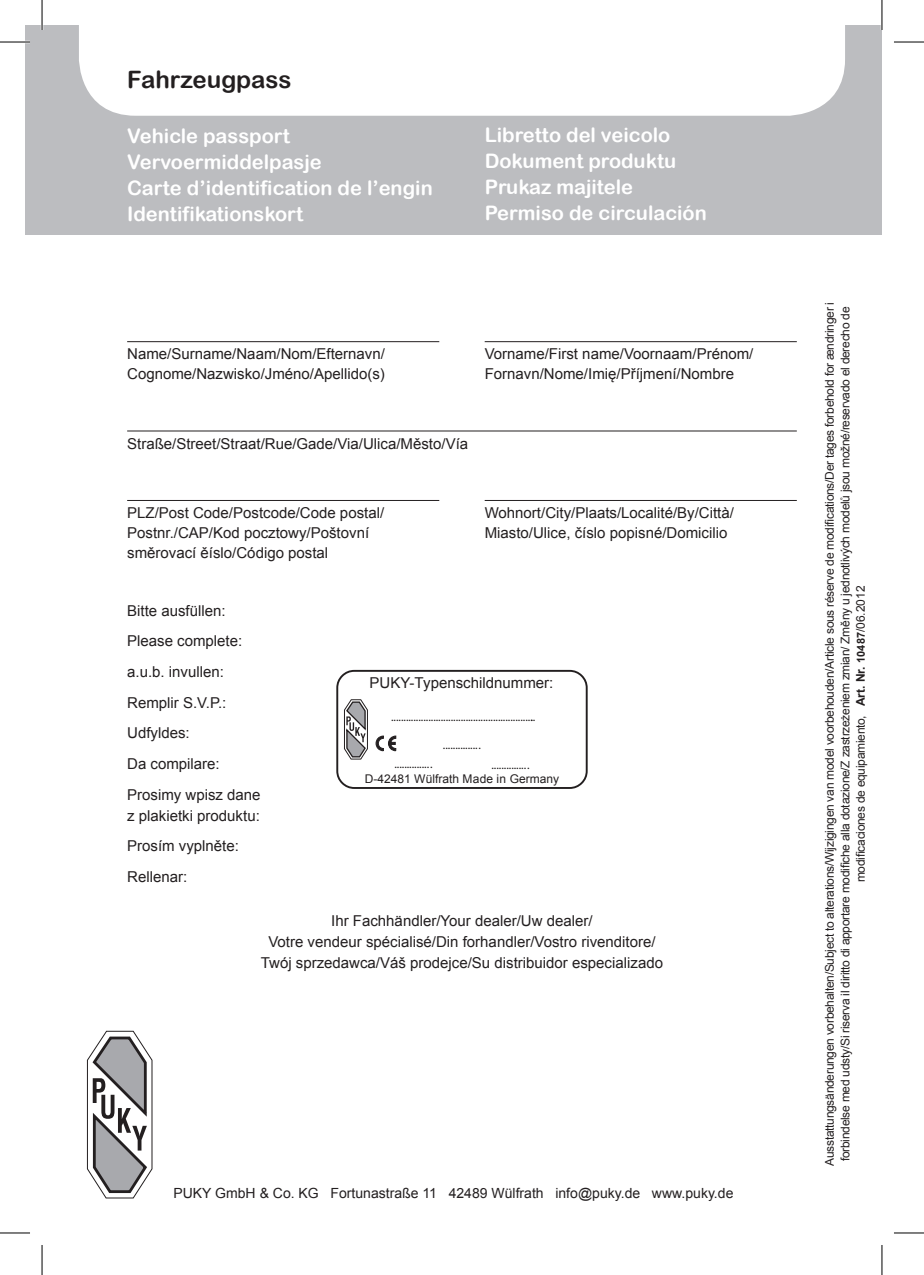
<style>
.page{position:relative;width:924px;height:1275px;background:#fff}
.page>*{position:absolute;margin:0;border:0;box-sizing:border-box;transform-origin:0 0}
.t1{font:24px "Arial Rounded MT Bold";color:#231f20}
.t2{font:20px/26px "Arial Rounded MT Bold";color:#fff}
.t3{font:15px/30.6px "Arial";color:#231f20}
.t4{font:14px "Arial";color:#231f20}
.t5{font:12px/15.4px "Arial";letter-spacing:-.02em;color:#231f20;text-align:center}
.t6{font:12px "Myriad Pro";color:#231f20}
.t7{font:12px "Arial";color:#231f20}
.s1{font-weight:700}
.s2{font-weight:700;font-size:11px}
</style>
<div class="page">
<div style="left:25px;top:25px;width:856px;height:210px;background:#bcbdc0"></div>
<div style="left:79px;top:25px;width:765px;height:91px;background:#fff"></div>
<hr style="left:127px;top:341px;width:312px;height:1px;background:#231f20">
<hr style="left:484px;top:341px;width:312px;height:1px;background:#231f20">
<hr style="left:127px;top:500px;width:312px;height:1px;background:#231f20">
<hr style="left:484px;top:500px;width:312px;height:1px;background:#231f20">
<hr style="left:127px;top:430px;width:669px;height:1px;background:#231f20">
<svg style="left:87px;top:1030px;width:66px;height:168px"></svg>
<svg style="left:336px;top:669px;width:252px;height:120px"></svg>
<hr style="left:0;top:41px;width:30px;height:2px;background:#fff">
<hr style="left:41px;top:0;width:2px;height:30px;background:#fff">
<hr style="left:880px;top:0;width:2px;height:30px;background:#fff">
<hr style="left:0;top:42px;width:30px;height:1px;background:#000">
<hr style="left:893px;top:42px;width:30px;height:1px;background:#000">
<hr style="left:0;top:1232px;width:30px;height:1px;background:#000">
<hr style="left:893px;top:1232px;width:30px;height:1px;background:#000">
<hr style="left:42px;top:0;width:1px;height:30px;background:#000">
<hr style="left:42px;top:1245px;width:1px;height:30px;background:#000">
<hr style="left:881px;top:0;width:1px;height:30px;background:#000">
<hr style="left:881px;top:1245px;width:1px;height:30px;background:#000">
<h1 class="t1" style="left:127px;top:65px;width:166px">Fahrzeugpass</h1>
<h2 class="t2" style="left:127px;top:123px;width:307px">Vehicle passport<br>Vervoermiddelpasje<br>Carte d’identification de l’engin<br>Identifikationskort</h2>
<h2 class="t2" style="left:484px;top:121px;width:223px">Libretto del veicolo<br>Dokument produktu<br>Prukaz majitele<br>Permiso de circulación</h2>
<p class="t3" style="left:127px;top:344px;width:259px;line-height:20px">Name/Surname/Naam/Nom/Efternavn/<br>Cognome/Nazwisko/Jméno/Apellido(s)</p>
<p class="t3" style="left:484px;top:344px;width:270px;line-height:20px">Vorname/First name/Voornaam/Prénom/<br>Fornavn/Nome/Imię/Příjmení/Nombre</p>
<p class="t3" style="left:127px;top:428px;width:342px">Straße/Street/Straat/Rue/Gade/Via/Ulica/Město/Vía</p>
<p class="t3" style="left:127px;top:503px;width:258px;line-height:20px">PLZ/Post Code/Postcode/Code postal/<br>Postnr./CAP/Kod pocztowy/Poštovní směrovací ěíslo/Código postal</p>
<p class="t3" style="left:484px;top:503px;width:250px;line-height:20px">Wohnort/City/Plaats/Localité/By/Città/<br>Miasto/Ulice, číslo popisné/Domicilio</p>
<p class="t3" style="left:127px;top:595px;width:135px">Bitte ausfüllen:<br>Please complete: a.u.b. invullen:<br>Remplir S.V.P.:<br>Udfyldes:<br>Da compilare:<br>Prosimy wpisz dane</p>
<p class="t3" style="left:127px;top:800px;width:134px">z plakietki produktu:<br>Prosím vyplněte:<br>Rellenar:</p>
<p class="t3" style="left:369px;top:668px;width:185px">PUKY-Typenschildnummer:</p>
<p class="t6" style="left:391px;top:709px;width:146px">..........................................................</p>
<p class="t6" style="left:442px;top:737px;width:40px">...............</p>
<p class="t6" style="left:394px;top:756px;width:40px">...............</p>
<p class="t6" style="left:491px;top:757px;width:40px">...............</p>
<p class="t7" style="left:364px;top:771px;width:196px">D-42481 Wülfrath Made in Germany</p>
<p class="t3" style="left:261px;top:910px;width:403px;line-height:21px;text-align:center">Ihr Fachhändler/Your dealer/Uw dealer/<br>Votre vendeur spécialisé/Din forhandler/Vostro rivenditore/<br>Twój sprzedawca/Váš prodejce/Su distribuidor especializado</p>
<p class="t4" style="left:173px;top:1183px;width:561px">PUKY GmbH &amp; Co. KG Fortunastraße 11 42489 Wülfrath info@puky.de www.puky.de</p>
<p class="t5" style="left:821px;top:1166px;width:865px;rotate:-90deg">Ausstattungsänderungen vorbehalten/Subject to alterations/Wijzigingen van model voorbehouden/Article sous réserve de modifications/Der tages forbehold for ændringer i forbindelse med udsty/Si riserva il diritto di apportare modifiche alla dotazione/Z zastrzeżeniem zmian/ Změny u jednotlivých modelů jsou možné/reservado el derecho de modificaciones de equipamiento, <span class="s1">Art. Nr.</span> <span class="s2">10487</span>/06.2012</p>
</div>
